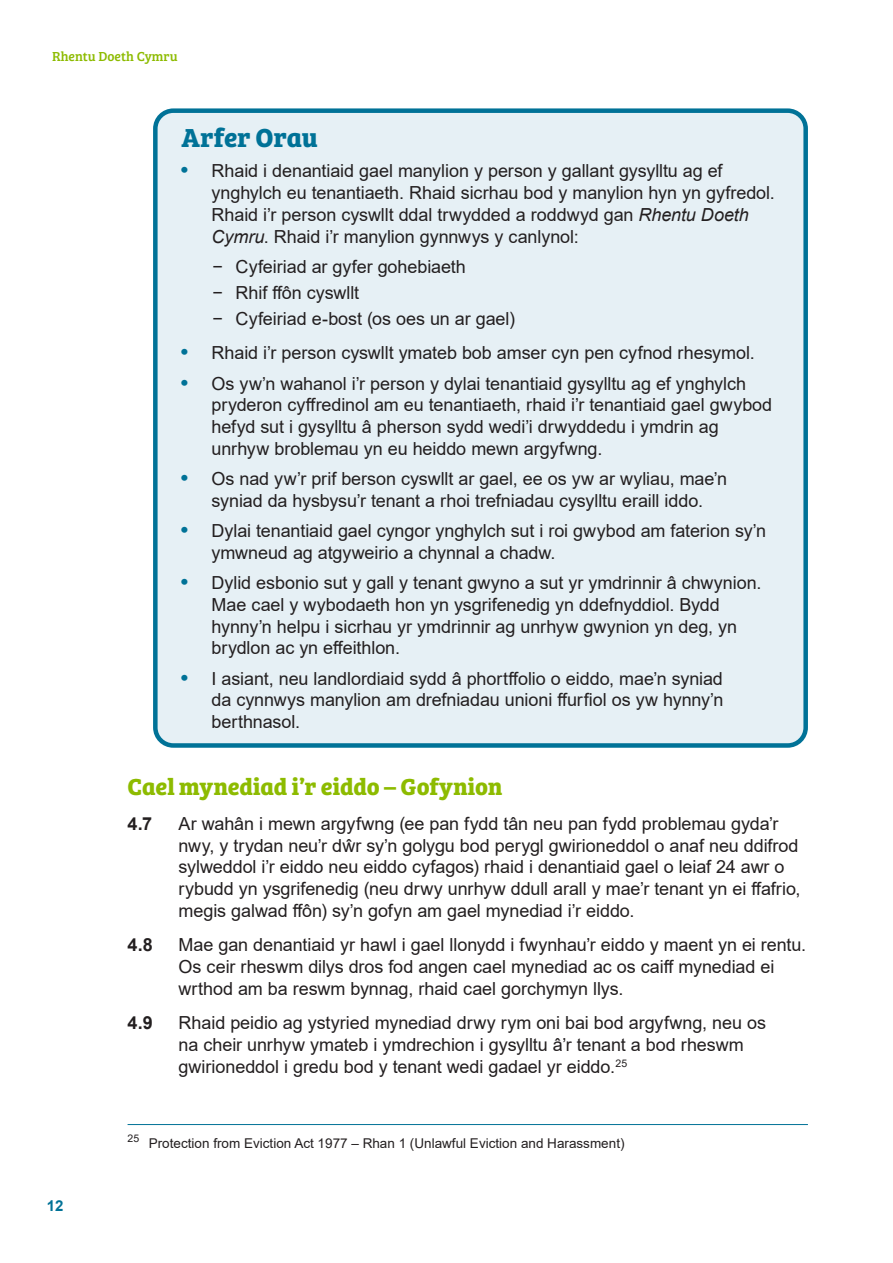
<style>
.page{position:relative;width:893px;height:1263px;background:#fff}
.page>*{position:absolute;margin:0;border:0;box-sizing:border-box;transform-origin:0 0}
.Best_Practice_headin{font:700 27px "Bree Serif";color:#007297}
.Sub_heading{font:700 24px "Bree Serif";letter-spacing:-.005em;color:#8dbb00}
.Best_practice_box_te{font:18px/21.8px "Arial";letter-spacing:-.005em;color:#231f20}
.Body_text{font:18px/21.8px "Arial";letter-spacing:-.005em;color:#231f20}
.Body_text-2{font:700 18px "Arial";color:#231f20}
.t1{font:700 15px "Arial";color:#007297}
.Footnote{font:13.5px "Arial";color:#231f20}
.t2{font:13.5px "Bree Serif";color:#8dbb00}
.s1{font-weight:700;font-size:21px;color:#007297}
.s2{font-style:italic}
</style>
<div class="page">
<div style="left:155px;top:111px;width:651px;height:634px;background:#e6f0f5;border-radius:18px"></div>
<div style="left:153px;top:108px;width:655px;height:640px;border:4px solid #007297;border-radius:18px"></div>
<hr style="left:128px;top:1124px;width:680px;height:1px;background:#007297">
<p class="t2" style="left:52px;top:46px;width:127px">Rhentu Doeth Cymru</p>
<h2 class="Best_Practice_headin" style="left:182px;top:117px;width:138px">Arfer Orau</h2>
<p class="Best_practice_box_te" style="left:212px;top:160px;width:565px;text-indent:-31px"><span class="s1">•</span> Rhaid i denantiaid gael manylion y person y gallant gysylltu ag ef ynghylch eu tenantiaeth. Rhaid sicrhau bod y manylion hyn yn gyfredol.<br>Rhaid i’r person cyswllt ddal trwydded a roddwyd gan <span class="s2">Rhentu Doeth Cymru</span>. Rhaid i’r manylion gynnwys y canlynol:</p>
<p class="Body_text" style="left:213px;top:255px;width:255px">− Cyfeiriad ar gyfer gohebiaeth</p>
<p class="Body_text" style="left:213px;top:281px;width:148px">− Rhif ffôn cyswllt</p>
<p class="Body_text" style="left:213px;top:307px;width:304px">− Cyfeiriad e-bost (os oes un ar gael)</p>
<p class="Best_practice_box_te" style="left:181px;top:342px;width:576px"><span class="s1">•</span> Rhaid i’r person cyswllt ymateb bob amser cyn pen cyfnod rhesymol.</p>
<p class="Best_practice_box_te" style="left:212px;top:372px;width:562px;text-indent:-31px"><span class="s1">•</span> Os yw’n wahanol i’r person y dylai tenantiaid gysylltu ag ef ynghylch pryderon cyffredinol am eu tenantiaeth, rhaid i’r tenantiaid gael gwybod hefyd sut i gysylltu â pherson sydd wedi’i drwyddedu i ymdrin ag unrhyw broblemau yn eu heiddo mewn argyfwng.</p>
<p class="Best_practice_box_te" style="left:181px;top:468px;width:548px;text-align:center"><span class="s1">•</span> Os nad yw’r prif berson cyswllt ar gael, ee os yw ar wyliau, mae’n syniad da hysbysu’r tenant a rhoi trefniadau cysylltu eraill iddo.</p>
<p class="Best_practice_box_te" style="left:212px;top:520px;width:556px;text-indent:-31px"><span class="s1">•</span> Dylai tenantiaid gael cyngor ynghylch sut i roi gwybod am faterion sy’n ymwneud ag atgyweirio a chynnal a chadw.</p>
<p class="Best_practice_box_te" style="left:212px;top:572px;width:551px;text-indent:-31px"><span class="s1">•</span> Dylid esbonio sut y gall y tenant gwyno a sut yr ymdrinnir â chwynion.<br>Mae cael y wybodaeth hon yn ysgrifenedig yn ddefnyddiol. Bydd hynny’n helpu i sicrhau yr ymdrinnir ag unrhyw gwynion yn deg, yn brydlon ac yn effeithlon.</p>
<p class="Best_practice_box_te" style="left:212px;top:667px;width:513px;text-align:justify;text-indent:-31px"><span class="s1">•</span> I asiant, neu landlordiaid sydd â phortffolio o eiddo, mae’n syniad da cynnwys manylion am drefniadau unioni ffurfiol os yw hynny’n berthnasol.</p>
<h1 class="Sub_heading" style="left:128px;top:768px;width:376px">Cael mynediad i’r eiddo – Gofynion</h1>
<p class="Body_text-2" style="left:128px;top:811px;width:26px">4.7</p>
<p class="Body_text" style="left:179px;top:813px;width:623px">Ar wahân i mewn argyfwng (ee pan fydd tân neu pan fydd problemau gyda’r nwy, y trydan neu’r dŵr sy’n golygu bod perygl gwirioneddol o anaf neu ddifrod sylweddol i’r eiddo neu eiddo cyfagos) rhaid i denantiaid gael o leiaf 24 awr o rybudd yn ysgrifenedig (neu drwy unrhyw ddull arall y mae’r tenant yn ei ffafrio, megis galwad ffôn) sy’n gofyn am gael mynediad i’r eiddo.</p>
<p class="Body_text-2" style="left:128px;top:932px;width:27px">4.8</p>
<p class="Body_text" style="left:179px;top:934px;width:629px">Mae gan denantiaid yr hawl i gael llonydd i fwynhau’r eiddo y maent yn ei rentu.<br>Os ceir rheswm dilys dros fod angen cael mynediad ac os caiff mynediad ei wrthod am ba reswm bynnag, rhaid cael gorchymyn llys.</p>
<p class="Body_text-2" style="left:128px;top:1010px;width:27px">4.9</p>
<p class="Body_text" style="left:179px;top:1012px;width:589px">Rhaid peidio ag ystyried mynediad drwy rym oni bai bod argyfwng, neu os na cheir unrhyw ymateb i ymdrechion i gysylltu â’r tenant a bod rheswm gwirioneddol i gredu bod y tenant wedi gadael yr eiddo.<sup>25</sup></p>
<p class="t1" style="left:47px;top:1195px;width:18px">12</p>
<p class="Footnote" style="left:128px;top:1134px;width:498px"><sup>25</sup> Protection from Eviction Act 1977 – Rhan 1 (Unlawful Eviction and Harassment)</p>
</div>
